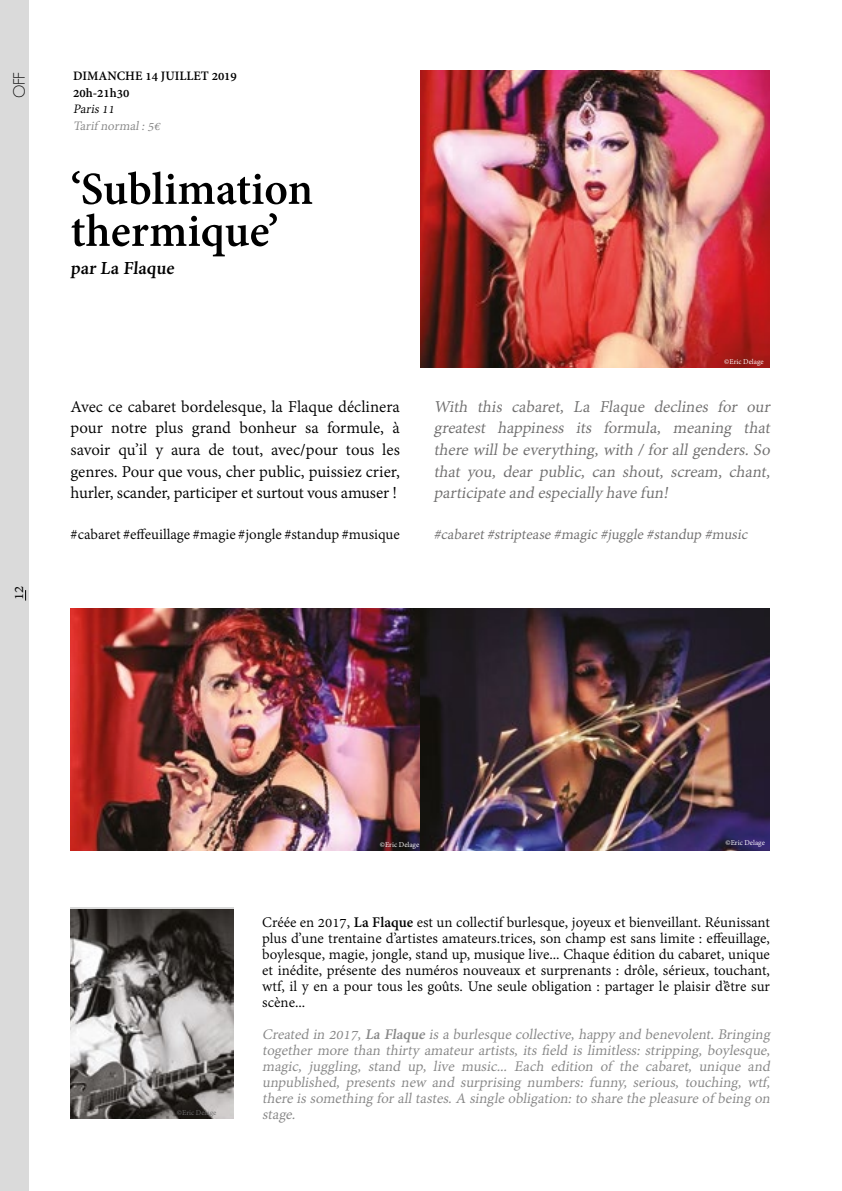
<style>
.page{position:relative;width:842px;height:1191px;background:#fff}
.page>*{position:absolute;margin:0;border:0;box-sizing:border-box;transform-origin:0 0}
.t1{font:700 50px/42px "Adobe Gurmukhi";color:#000}
.t2{font:700 20px "Adobe Gurmukhi";color:#000}
.t3{font:18px/21.6px "Adobe Gurmukhi";letter-spacing:-.01em;color:#000;text-align:justify}
.t4{font:italic 18px/21.6px "Adobe Gurmukhi";letter-spacing:-.01em;color:#706f6f;text-align:justify}
.t5{font:16px/16px "Adobe Gurmukhi";color:#000;text-align:justify}
.t6{font:italic 16px/16px "Adobe Gurmukhi";color:#878787;text-align:justify}
.t7{font:italic 16px "Adobe Gurmukhi";color:#706f6f}
.t8{font:300 16px "Geosans";color:#000}
.t9{font:700 14px/16.8px "Adobe Gurmukhi";color:#000}
.t10{font:italic 14px "Adobe Gurmukhi";color:#878787}
.t11{font:italic 14px "Adobe Gurmukhi";color:#000}
.t12{font:8px "Adobe Gurmukhi";color:#fff}
.t13{font:8px "Adobe Gurmukhi";color:#706f6f}
.s1{font-weight:700}
</style>
<div class="page">
<img style="left:421px;top:71px;width:349px;height:296px">
<img style="left:71px;top:909px;width:163px;height:210px">
<div style="left:0;top:0;width:28px;height:1191px;background:#dadada"></div>
<img style="left:71px;top:608px;width:699px;height:242px">
<p class="t8" style="left:10px;top:98px;width:28px;rotate:-90deg">OFF</p>
<p class="t5" style="left:11px;top:600px;width:16px;rotate:-90deg">12</p>
<p class="t9" style="left:73px;top:68px;width:165px">DIMANCHE 14 JUILLET 2019<br>20h-21h30</p>
<p class="t11" style="left:73px;top:101px;width:45px">Paris11</p>
<p class="t10" style="left:73px;top:118px;width:91px">Tarif normal:5€</p>
<h1 class="t1" style="left:71px;top:170px;width:244px">‘Sublimation thermique’</h1>
<p class="t2" style="left:71px;top:257px;width:107px">par La Flaque</p>
<p class="t3" style="left:71px;top:396px;width:331px">Avec ce cabaret bordelesque, la Flaque déclinera pour notre plus grand bonheur sa formule, à savoir qu’il y aura de tout, avec/pour tous les genres. Pour que vous, cher public, puissiez crier, hurler, scander, participer et surtout vous amuser !</p>
<p class="t5" style="left:71px;top:527px;width:331px">#cabaret #effeuillage #magie #jongle #standup #musique</p>
<p class="t12" style="left:724px;top:357px;width:41px">©Eric Delage</p>
<p class="t4" style="left:434px;top:396px;width:341px">With this cabaret, La Flaque declines for our greatest happiness its formula, meaning that there will be everything, with / for all genders. So that you, dear public, can shout, scream, chant, participate and especially have fun!</p>
<p class="t7" style="left:434px;top:525px;width:318px">#cabaret#striptease #magic #juggle #standup #music</p>
<p class="t13" style="left:177px;top:1108px;width:41px">©Eric Delage</p>
<p class="t12" style="left:380px;top:840px;width:41px">©Eric Delage</p>
<p class="t12" style="left:725px;top:838px;width:41px">©Eric Delage</p>
<p class="t5" style="left:262px;top:914px;width:509px">Créée en 2017, <span class="s1">La Flaque</span> est un collectif burlesque, joyeux et bienveillant. Réunissant plus d’une trentaine d’artistes amateurs.trices, son champ est sans limite : effeuillage, boylesque, magie, jongle, stand up, musique live... Chaque édition du cabaret, unique et inédite, présente des numéros nouveaux et surprenants : drôle, sérieux, touchant, wtf, il y en a pour tous les goûts. Une seule obligation : partager le plaisir d’être sur scène...</p>
<p class="t6" style="left:262px;top:1026px;width:512px">Created in 2017, <span class="s1">La Flaque</span> is a burlesque collective, happy and benevolent. Bringing together more than thirty amateur artists, its field is limitless: stripping, boylesque, magic, juggling, stand up, live music... Each edition of the cabaret, unique and unpublished, presents new and surprising numbers: funny, serious, touching, wtf, there issomething foralltastes.A single obligation:to share the pleasure of being on stage.</p>
</div>
